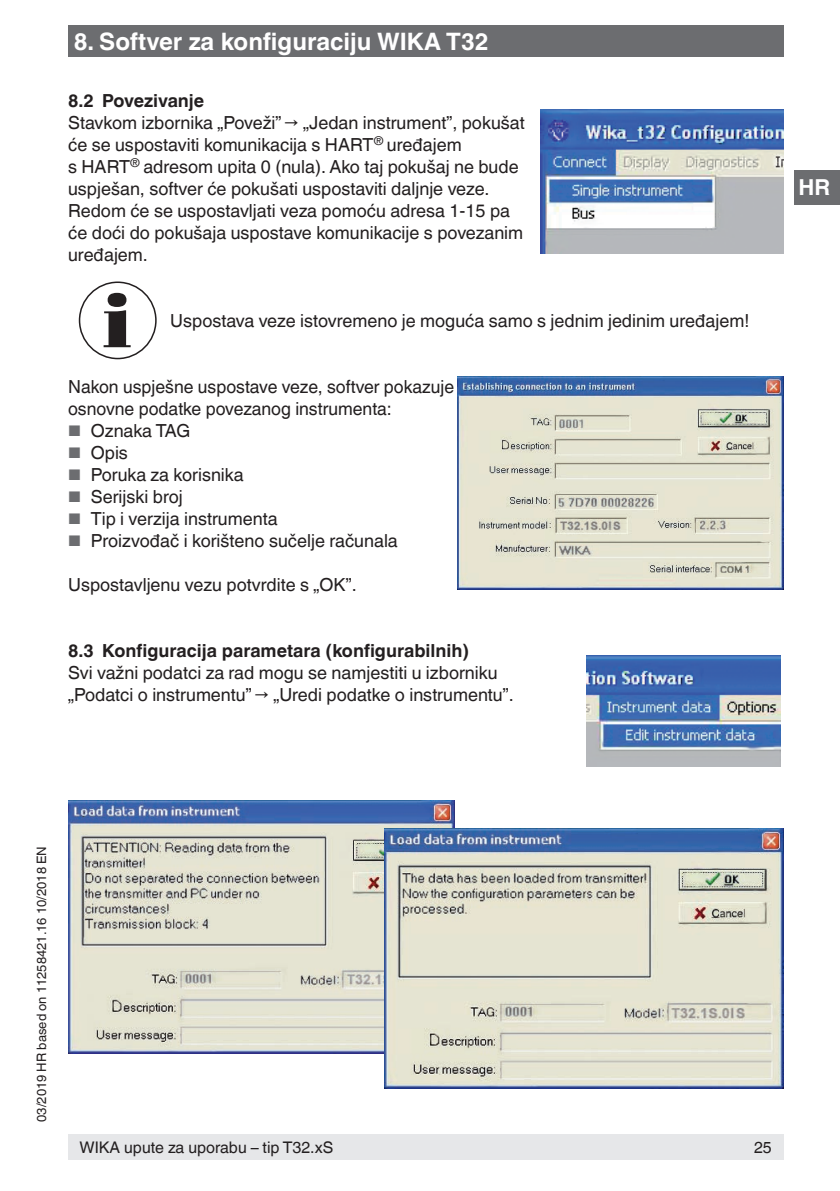
<style>
.page{position:relative;width:840px;height:1191px;background:#fff}
.page>*{position:absolute;margin:0;border:0;box-sizing:border-box;transform-origin:0 0}
.t1{font:700 24px "Helvetica World";color:#fff}
.t2{font:700 22px "Helvetica World";color:#fff}
.t3{font:18px/22px "Helvetica World";color:#231f20}
.t4{font:700 18px "Helvetica World";color:#231f20}
.t5{font:16px "Helvetica World";color:#231f20}
.t6{font:13px "Helvetica World";color:#231f20}
.s1{font-size:15.4px;color:#6c6d70}
</style>
<div class="page">
<img style="left:68px;top:801px;width:386px;height:252px">
<img style="left:384px;top:828px;width:398px;height:260px">
<div style="left:68px;top:26px;width:714px;height:31px;background:#6c6d70"></div>
<div style="left:794px;top:170px;width:45px;height:34px;background:#6c6d70"></div>
<div style="left:68px;top:1134px;width:714px;height:25px;background:#e6e7e9"></div>
<img style="left:540px;top:109px;width:242px;height:144px">
<svg style="left:103px;top:293px;width:28px;height:54px"></svg>
<div style="left:79px;top:281px;width:77px;height:78px;border:2px solid #231f20;border-radius:50%"></div>
<img style="left:457px;top:377px;width:325px;height:213px">
<img style="left:586px;top:655px;width:194px;height:112px">
<h1 class="t1" style="left:74px;top:27px;width:416px">8. Softver za konfiguraciju WIKA T32</h1>
<p class="t4" style="left:68px;top:90px;width:138px">8.2 Povezivanje</p>
<p class="t3" style="left:68px;top:112px;width:458px">Stavkom izbornika „Poveži” → „Jedan instrument”, pokušat će se uspostaviti komunikacija s HART<sup>®</sup> uređajem<br>s HART<sup>®</sup> adresom upita 0 (nula). Ako taj pokušaj ne bude uspješan, softver će pokušati uspostaviti daljnje veze.<br>Redom će se uspostavljati veza pomoću adresa 1-15 pa će doći do pokušaja uspostave komunikacije s povezanim uređajem.</p>
<p class="t3" style="left:170px;top:310px;width:580px">Uspostava veze istovremeno je moguća samo s jednim jedinim uređajem!</p>
<p class="t3" style="left:68px;top:376px;width:387px">Nakon uspješne uspostave veze, softver pokazuje osnovne podatke povezanog instrumenta:</p>
<p class="t3" style="left:68px;top:420px;width:123px"><span class="s1">■</span> Oznaka TAG</p>
<p class="t3" style="left:68px;top:442px;width:61px"><span class="s1">■</span> Opis</p>
<p class="t3" style="left:68px;top:464px;width:177px"><span class="s1">■</span> Poruka za korisnika</p>
<p class="t3" style="left:68px;top:486px;width:116px"><span class="s1">■</span> Serijski broj</p>
<p class="t3" style="left:68px;top:508px;width:211px"><span class="s1">■</span> Tip i verzija instrumenta</p>
<p class="t3" style="left:68px;top:530px;width:331px"><span class="s1">■</span> Proizvođač i korišteno sučelje računala</p>
<p class="t3" style="left:68px;top:574px;width:290px">Uspostavljenu vezu potvrdite s „OK”.</p>
<p class="t4" style="left:68px;top:640px;width:402px">8.3 Konfiguracija parametara (konfigurabilnih)</p>
<p class="t3" style="left:68px;top:662px;width:447px">Svi važni podatci za rad mogu se namjestiti u izborniku „Podatci o instrumentu” → „Uredi podatke o instrumentu”.</p>
<p class="t2" style="left:798px;top:175px;width:33px">HR</p>
<p class="t6" style="left:34px;top:1121px;width:277px;rotate:-90deg">03/2019 HR based on 11258421.16 10/2018 EN</p>
<p class="t5" style="left:79px;top:1137px;width:255px">WIKA upute za uporabu – tip T32.xS</p>
<p class="t5" style="left:753px;top:1137px;width:19px">25</p>
</div>
